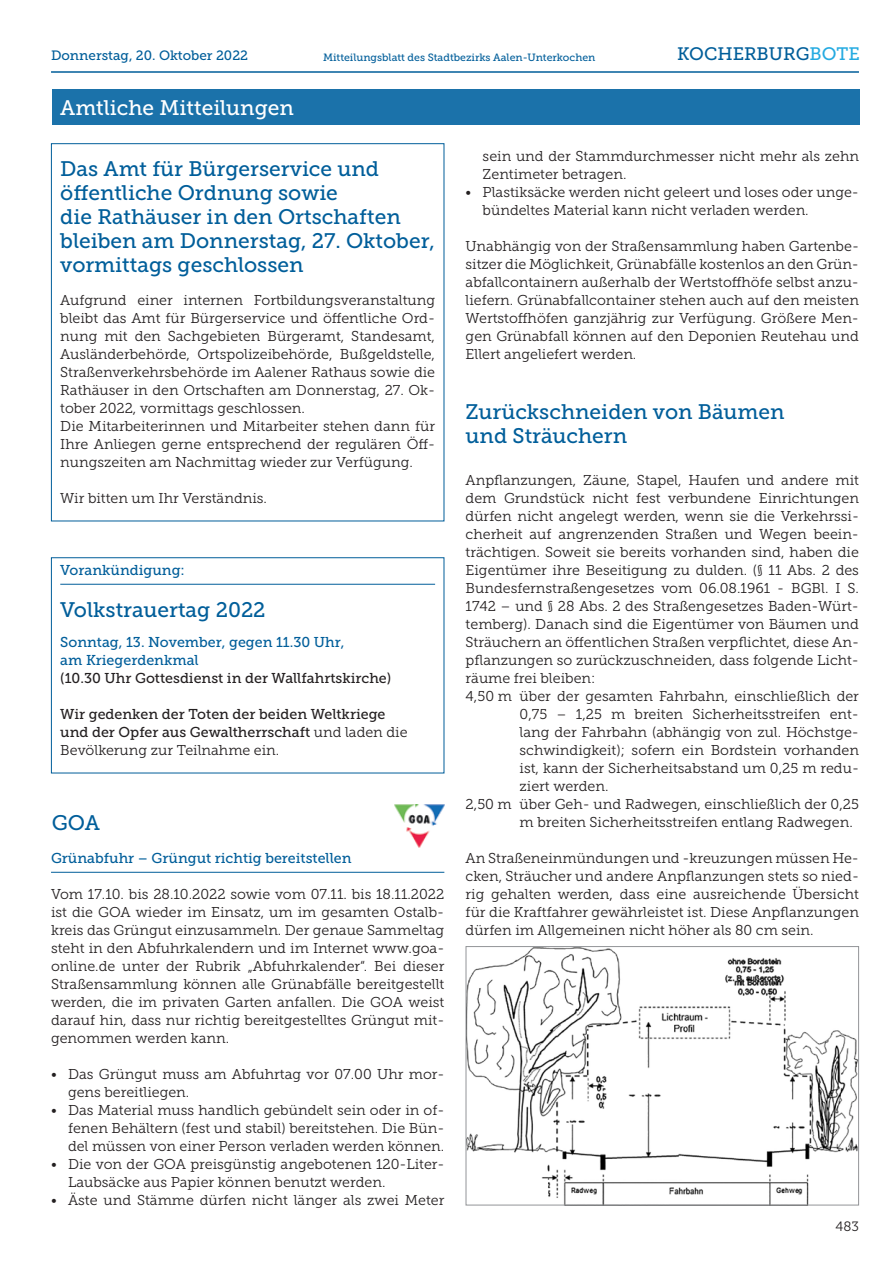
<style>
.page{position:relative;width:893px;height:1263px;background:#fff}
.page>*{position:absolute;margin:0;border:0;box-sizing:border-box;transform-origin:0 0}
.t1{font:21px/24px "Museo Slab 500";color:#005e9a}
.t2{font:21px "Museo Slab 500";color:#fff}
.t3{font:18px "Museo Slab 500";color:#005e9a}
.t4{font:14.25px/18px "Museo Slab 300";color:#231f20}
.t5{font:14.25px/18px "Museo Slab 500";color:#231f20}
.t6{font:14.25px/18px "Museo Slab 500";color:#005e9a}
.t7{font:13.5px "Museo Slab 500";color:#005e9a}
.t8{font:13.5px "Museo Slab 300";color:#231f20}
.t9{font:10.5px "Museo Slab 500";color:#005e9a}
.s1{color:#24aae1}
.s2{font-family:"Museo Slab 300"}
</style>
<div class="page">
<hr style="left:51px;top:71px;width:808px;height:2px;background:#005e9a">
<hr style="left:51px;top:872px;width:393px;height:1px;background:#005e9a">
<div style="left:52px;top:89px;width:808px;height:36px;background:#1b72aa"></div>
<div style="left:51px;top:143px;width:393px;height:378px;border:1px solid #005e9a"></div>
<hr style="left:60px;top:584px;width:375px;height:1px;background:#005e9a">
<img style="left:394px;top:804px;width:51px;height:44px">
<img style="left:468px;top:948px;width:389px;height:255px">
<div style="left:466px;top:946px;width:393px;height:259px;border:1px solid #939598"></div>
<p class="t7" style="left:51px;top:48px;width:199px">Donnerstag, 20. Oktober 2022</p>
<p class="t9" style="left:323px;top:51px;width:274px">Mitteilungsblatt des Stadtbezirks Aalen-Unterkochen</p>
<p class="t3" style="left:677px;top:44px;width:184px">KOCHERBURG<span class="s1">BOTE</span></p>
<h1 class="t2" style="left:60px;top:96px;width:235px">Amtliche Mitteilungen</h1>
<h1 class="t1" style="left:60px;top:157px;width:376px">Das Amt für Bürgerservice und öffentliche Ordnung sowie<br>die Rathäuser in den Ortschaften bleiben am Donnerstag, 27. Oktober, vormittags geschlossen</h1>
<p class="t4" style="left:60px;top:291px;width:376px">Aufgrund einer internen Fortbildungsveranstaltung bleibt das Amt für Bürgerservice und öffentliche Ord&shy;nung mit den Sachgebieten Bürgeramt, Standesamt, Ausländerbehörde, Ortspolizeibehörde, Bußgeldstelle, Straßenverkehrsbehörde im Aalener Rathaus sowie die Rathäuser in den Ortschaften am Donnerstag, 27. Ok&shy;tober 2022, vormittags geschlossen.<br>Die Mitarbeiterinnen und Mitarbeiter stehen dann für Ihre Anliegen gerne entsprechend der regulären Öff&shy;nungszeiten am Nachmittag wieder zur Verfügung.</p>
<p class="t4" style="left:60px;top:489px;width:208px">Wir bitten um Ihr Verständnis.</p>
<p class="t6" style="left:60px;top:561px;width:126px">Vorankündigung:</p>
<h1 class="t1" style="left:60px;top:598px;width:207px">Volkstrauertag 2022</h1>
<p class="t6" style="left:60px;top:633px;width:286px">Sonntag, 13. November, gegen 11.30 Uhr, am Kriegerdenkmal</p>
<p class="t5" style="left:60px;top:669px;width:333px">(10.30 Uhr Gottesdienst in der Wallfahrtskirche)</p>
<p class="t5" style="left:60px;top:705px;width:349px">Wir gedenken der Toten der beiden Weltkriege und der Opfer aus Gewaltherrschaft <span class="s2">und laden die</span></p>
<p class="t4" style="left:60px;top:741px;width:221px">Bevölkerung zur Teilnahme ein.</p>
<h1 class="t1" style="left:52px;top:811px;width:50px">GOA</h1>
<p class="t6" style="left:51px;top:849px;width:302px">Grünabfuhr – Grüngut richtig bereitstellen</p>
<p class="t4" style="left:51px;top:885px;width:395px;text-align:justify">Vom 17.10. bis 28.10.2022 sowie vom 07.11. bis 18.11.2022 ist die GOA wieder im Einsatz, um im gesamten Ostalb&shy;kreis das Grüngut einzusammeln. Der genaue Sammeltag steht in den Abfuhrkalendern und im Internet www.goa&shy;online.de unter der Rubrik „Abfuhrkalender“. Bei dieser Straßensammlung können alle Grünabfälle bereitgestellt werden, die im privaten Garten anfallen. Die GOA weist darauf hin, dass nur richtig bereitgestelltes Grüngut mit&shy;genommen werden kann.</p>
<p class="t4" style="left:68px;top:1065px;width:378px;text-indent:-17px">• Das Grüngut muss am Abfuhrtag vor 07.00 Uhr mor&shy;gens bereitliegen.</p>
<p class="t4" style="left:68px;top:1101px;width:378px;text-align:justify;text-indent:-17px">• Das Material muss handlich gebündelt sein oder in of&shy;fenen Behältern (fest und stabil) bereitstehen. Die Bün&shy;del müssen von einer Person verladen werden können.</p>
<p class="t4" style="left:68px;top:1155px;width:378px;text-indent:-17px">• Die von der GOA preisgünstig angebotenen 120-Liter-<br>Laubsäcke aus Papier können benutzt werden.</p>
<p class="t4" style="left:51px;top:1191px;width:395px">• Äste und Stämme dürfen nicht länger als zwei Meter</p>
<p class="t4" style="left:483px;top:147px;width:378px">sein und der Stammdurchmesser nicht mehr als zehn<br>Zentimeter betragen.</p>
<p class="t4" style="left:483px;top:183px;width:378px;text-indent:-17px">• Plastiksäcke werden nicht geleert und loses oder unge&shy;bündeltes Material kann nicht verladen werden.</p>
<p class="t4" style="left:466px;top:237px;width:395px;text-align:justify">Unabhängig von der Straßensammlung haben Gartenbe&shy;sitzer die Möglichkeit, Grünabfälle kostenlos an den Grün&shy;abfallcontainern außerhalb der Wertstoffhöfe selbst anzu&shy;liefern. Grünabfallcontainer stehen auch auf den meisten Wertstoffhöfen ganzjährig zur Verfügung. Größere Men&shy;gen Grünabfall können auf den Deponien Reutehau und Ellert angeliefert werden.</p>
<h1 class="t1" style="left:466px;top:400px;width:321px">Zurückschneiden von Bäumen und Sträuchern</h1>
<p class="t4" style="left:466px;top:471px;width:395px">Anpflanzungen, Zäune, Stapel, Haufen und andere mit</p>
<p class="t4" style="left:466px;top:489px;width:395px">dem Grundstück nicht fest verbundene Einrichtungen</p>
<p class="t4" style="left:466px;top:507px;width:395px">dürfen nicht angelegt werden, wenn sie die Verkehrssi-</p>
<p class="t4" style="left:466px;top:525px;width:395px">cherheit auf angrenzenden Straßen und Wegen beein-</p>
<p class="t4" style="left:466px;top:543px;width:395px">trächtigen. Soweit sie bereits vorhanden sind, haben die</p>
<p class="t4" style="left:466px;top:561px;width:395px">Eigentümer ihre Beseitigung zu dulden. (§ 11 Abs. 2 des</p>
<p class="t4" style="left:466px;top:579px;width:395px">Bundesfernstraßengesetzes vom 06.08.1961 - BGBl. I S.</p>
<p class="t4" style="left:466px;top:597px;width:395px">1742 – und § 28 Abs. 2 des Straßengesetzes Baden-Würt-</p>
<p class="t4" style="left:466px;top:615px;width:395px">temberg). Danach sind die Eigentümer von Bäumen und</p>
<p class="t4" style="left:466px;top:633px;width:395px">Sträuchern an öffentlichen Straßen verpflichtet, diese An-</p>
<p class="t4" style="left:466px;top:651px;width:395px">pflanzungen so zurückzuschneiden, dass folgende Licht-</p>
<p class="t4" style="left:466px;top:669px;width:131px">räume frei bleiben:</p>
<p class="t4" style="left:466px;top:687px;width:395px">4,50 m über der gesamten Fahrbahn, einschließlich der</p>
<p class="t4" style="left:520px;top:705px;width:341px">0,75 – 1,25 m breiten Sicherheitsstreifen ent-</p>
<p class="t4" style="left:520px;top:723px;width:341px">lang der Fahrbahn (abhängig von zul. Höchstge-</p>
<p class="t4" style="left:520px;top:741px;width:341px">schwindigkeit); sofern ein Bordstein vorhanden</p>
<p class="t4" style="left:520px;top:759px;width:341px">ist, kann der Sicherheitsabstand um 0,25 m redu-</p>
<p class="t4" style="left:520px;top:777px;width:90px">ziert werden.</p>
<p class="t4" style="left:466px;top:795px;width:395px">2,50 m über Geh- und Radwegen, einschließlich der 0,25</p>
<p class="t4" style="left:520px;top:813px;width:335px">m breiten Sicherheitsstreifen entlang Radwegen.</p>
<p class="t4" style="left:466px;top:849px;width:395px;text-align:justify">An Straßeneinmündungen und -kreuzungen müssen He&shy;cken, Sträucher und andere Anpflanzungen stets so nied&shy;rig gehalten werden, dass eine ausreichende Übersicht für die Kraftfahrer gewährleistet ist. Diese Anpflanzungen dürfen im Allgemeinen nicht höher als 80 cm sein.</p>
<p class="t8" style="left:835px;top:1218px;width:25px">483</p>
</div>
